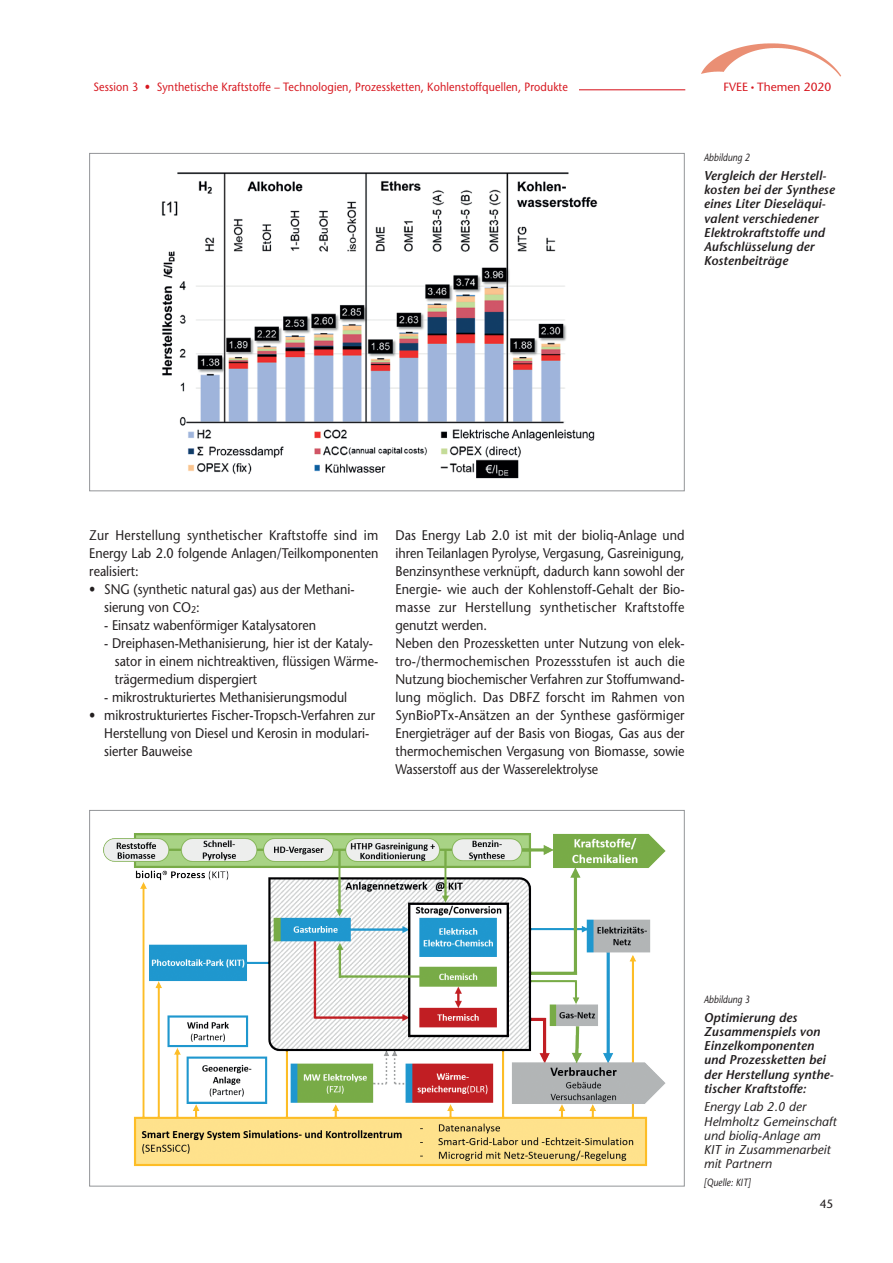
<style>
.page{position:relative;width:893px;height:1263px;background:#fff}
.page>*{position:absolute;margin:0;border:0;box-sizing:border-box;transform-origin:0 0}
._01_text{font:13.95px/18px "Stone Sans";color:#231f20;text-align:justify;scale:.9 1}
.Liste{font:13.95px/18px "Stone Sans";color:#231f20;scale:.9 1}
.BU_fett__distance{font:italic 600 12.75px/14.2px "Stone Sans";letter-spacing:.005em;color:#231f20}
.BU___distance{font:italic 12.75px/14.2px "Stone Sans";letter-spacing:.005em;color:#231f20}
.t1{font:12px "Stone Sans";letter-spacing:.01em;color:#d7171f;scale:.9 1}
.t2{font:12px "Stone Sans";color:#231f20}
.t3{font:11.85px "Stone Sans";color:#d7171f}
.BU_-_Abbildung_Quell{font:italic 10.5px "Stone Sans";letter-spacing:.005em;color:#231f20;scale:.85 1}
.s1{font-weight:700;font-size:6.9px}
</style>
<div class="page">
<hr style="left:99px;top:89px;width:586px;height:1px;background:#d7171f">
<img style="left:701px;top:43px;width:140px;height:34px">
<img style="left:161px;top:172px;width:437px;height:307px">
<img style="left:103px;top:833px;width:563px;height:334px">
<div style="left:89px;top:71px;width:489px;height:30px;background:#fff"></div>
<p class="t1" style="left:94px;top:80px;width:529px">Session 3 • Synthetische Kraftstoffe – Technologien, Prozessketten, Kohlenstoffquellen, Produkte</p>
<p class="t3" style="left:723px;top:80px;width:109px">FVEE <span class="s1">•</span> Themen 2020</p>
<p class="BU_-_Abbildung_Quell" style="left:704px;top:151px;width:56px">Abbildung 2</p>
<p class="BU_fett__distance" style="left:704px;top:168px;width:132px">Vergleich der Herstell&shy;kosten bei der Synthese eines Liter Dieseläqui&shy;valent verschiedener<br>Elektrokraftstoffe und<br>Aufschlüsselung der<br>Kostenbeiträge</p>
<p class="_01_text" style="left:89px;top:526px;width:323px">Zur Herstellung synthetischer Kraftstoffe sind im Energy Lab 2.0 folgende Anlagen/Teilkomponenten realisiert:</p>
<p class="Liste" style="left:104px;top:580px;width:278px;text-indent:-15px">• SNG (synthetic natural gas) aus der Methani&shy;sierung von CO<sub>2</sub>:</p>
<p class="Liste" style="left:104px;top:616px;width:237px">- Einsatz wabenförmiger Katalysatoren</p>
<p class="Liste" style="left:115px;top:634px;width:294px;text-indent:-11px">- Dreiphasen-Methanisierung, hier ist der Kataly&shy;sator in einem nichtreaktiven, flüssigen Wärme&shy;trägermedium dispergiert</p>
<p class="Liste" style="left:104px;top:688px;width:271px">- mikrostrukturiertes Methanisierungsmodul</p>
<p class="Liste" style="left:104px;top:706px;width:302px;text-indent:-15px">• mikrostrukturiertes Fischer-Tropsch-Verfahren zur<br>Herstellung von Diesel und Kerosin in modulari&shy;sierter Bauweise</p>
<p class="_01_text" style="left:395px;top:526px;width:323px">Das Energy Lab 2.0 ist mit der bioliq-Anlage und ihren Teilanlagen Pyrolyse, Vergasung, Gasreinigung, Benzinsynthese verknüpft, dadurch kann sowohl der Energie- wie auch der Kohlenstoff-Gehalt der Bio&shy;masse zur Herstellung synthetischer Kraftstoffe genutzt werden.</p>
<p class="_01_text" style="left:395px;top:634px;width:323px">Neben den Prozessketten unter Nutzung von elek&shy;tro-/thermochemischen Prozessstufen ist auch die Nutzung biochemischer Verfahren zur Stoffumwand&shy;lung möglich. Das DBFZ forscht im Rahmen von SynBioPTx-Ansätzen an der Synthese gasförmiger Energieträger auf der Basis von Biogas, Gas aus der thermochemischen Vergasung von Biomasse, sowie Wasserstoff aus der Wasserelektrolyse</p>
<p class="BU_-_Abbildung_Quell" style="left:704px;top:993px;width:56px">Abbildung 3</p>
<p class="BU_fett__distance" style="left:704px;top:1010px;width:131px">Optimierung des<br>Zusammenspiels von<br>Einzelkomponenten und Prozessketten bei der Herstellung synthe&shy;tischer Kraftstoffe:</p>
<p class="BU___distance" style="left:704px;top:1099px;width:135px">Energy Lab 2.0 der<br>Helmholtz Gemeinschaft und bioliq-Anlage am<br>KIT in Zusammenarbeit mit Partnern</p>
<p class="BU_-_Abbildung_Quell" style="left:704px;top:1176px;width:57px">[Quelle: KIT]</p>
<p class="t2" style="left:820px;top:1196px;width:15px">45</p>
</div>
